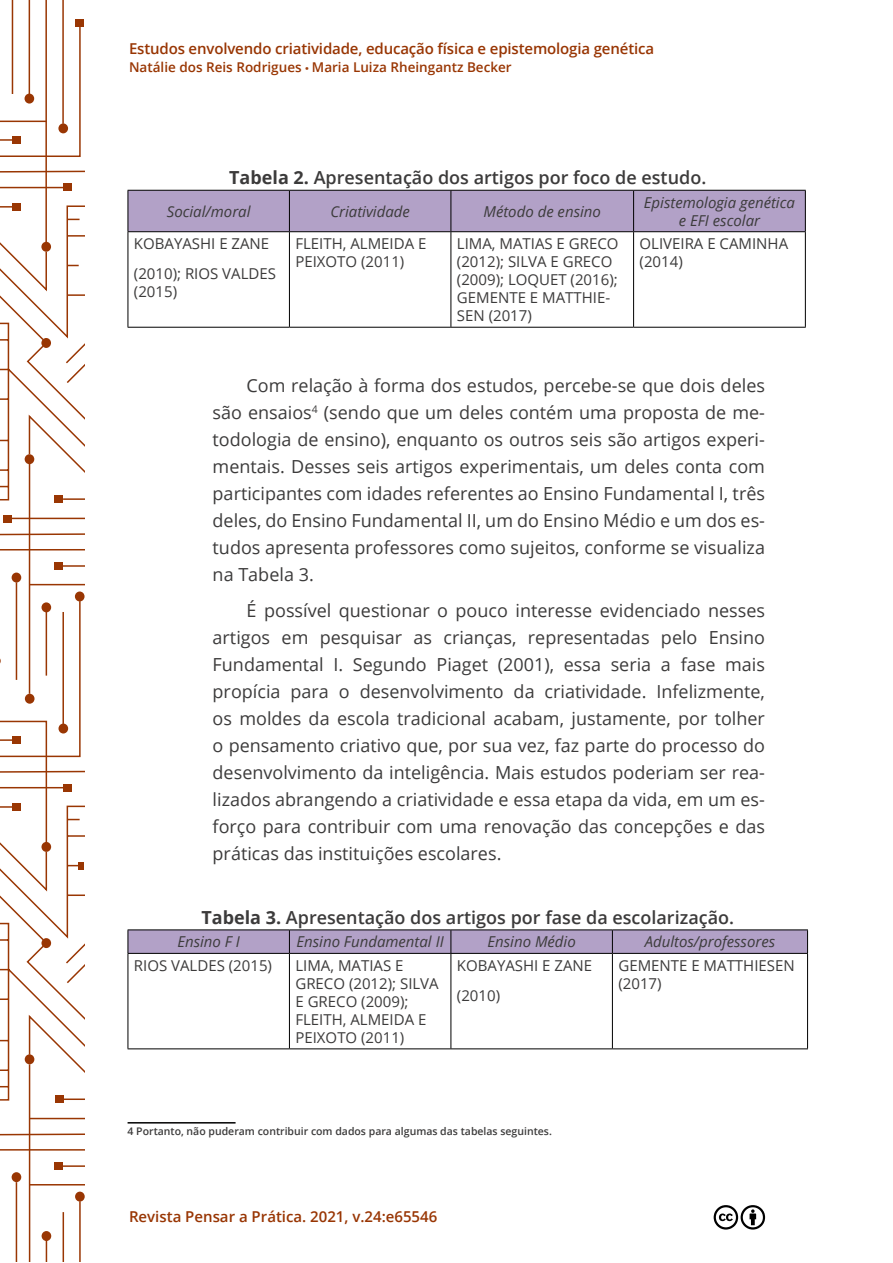
<style>
.page{position:relative;width:893px;height:1263px;background:#fff}
.page>*{position:absolute;margin:0;border:0;box-sizing:border-box;transform-origin:0 0}
.t1{font:18px/27px "Open Sans";color:#3c3b3b;text-align:justify}
.t2{font:600 18px "Open Sans";color:#3c3b3b}
.t3{font:15px/18px "Open Sans";color:#3c3b3b}
.t4{font:italic 15px/18px "Open Sans";color:#3c3b3b;text-align:center}
.t5{font:600 15px "Open Sans";letter-spacing:-.01em;color:#983503}
.t6{font:600 13.5px "Open Sans";color:#993603}
.t7{font:600 10.5px "Open Sans";color:#3c3b3b}
.s1{font-family:"Myriad Pro";font-weight:400;color:#9e3f0f}
.s2{font-weight:700}
</style>
<div class="page">
<hr style="left:12px;top:0;width:1px;height:94px;background:#993603">
<hr style="left:29px;top:0;width:1px;height:94px;background:#993603">
<hr style="left:45px;top:0;width:2px;height:242px;background:#993603">
<hr style="left:62px;top:0;width:2px;height:124px;background:#993603">
<svg style="left:11px;top:25px;width:73px;height:95px"></svg>
<div style="left:76px;top:19px;width:8px;height:7px;background:#993603"></div>
<svg style="left:0;top:120px;width:84px;height:202px"></svg>
<svg style="left:0;top:881px;width:84px;height:380px"></svg>
<div style="left:42px;top:1231px;width:9px;height:10px;background:#993603;border-radius:50%"></div>
<svg style="left:0;top:922px;width:84px;height:314px"></svg>
<svg style="left:0;top:322px;width:84px;height:559px"></svg>
<svg style="left:713px;top:1205px;width:53px;height:25px"></svg>
<div style="left:129px;top:191px;width:676px;height:40px;background:#b2a1c7"></div>
<hr style="left:128px;top:190px;width:161px;height:1px;background:#000">
<hr style="left:128px;top:191px;width:1px;height:40px;background:#000">
<hr style="left:289px;top:190px;width:162px;height:1px;background:#000">
<hr style="left:289px;top:191px;width:1px;height:40px;background:#000">
<hr style="left:451px;top:190px;width:183px;height:1px;background:#000">
<hr style="left:451px;top:191px;width:1px;height:40px;background:#000">
<hr style="left:634px;top:190px;width:172px;height:1px;background:#000">
<hr style="left:633px;top:191px;width:1px;height:40px;background:#000">
<hr style="left:805px;top:191px;width:1px;height:40px;background:#000">
<hr style="left:128px;top:231px;width:161px;height:1px;background:#000">
<hr style="left:128px;top:232px;width:1px;height:95px;background:#000">
<hr style="left:289px;top:231px;width:162px;height:1px;background:#000">
<hr style="left:289px;top:232px;width:1px;height:95px;background:#000">
<hr style="left:451px;top:231px;width:183px;height:1px;background:#000">
<hr style="left:451px;top:232px;width:1px;height:95px;background:#000">
<hr style="left:634px;top:231px;width:172px;height:1px;background:#000">
<hr style="left:633px;top:232px;width:1px;height:95px;background:#000">
<hr style="left:805px;top:232px;width:1px;height:95px;background:#000">
<hr style="left:128px;top:327px;width:161px;height:1px;background:#000">
<hr style="left:289px;top:327px;width:162px;height:1px;background:#000">
<hr style="left:451px;top:327px;width:183px;height:1px;background:#000">
<hr style="left:634px;top:327px;width:172px;height:1px;background:#000">
<hr style="left:128px;top:929px;width:161px;height:1px;background:#000">
<hr style="left:289px;top:929px;width:162px;height:1px;background:#000">
<hr style="left:451px;top:929px;width:161px;height:1px;background:#000">
<hr style="left:612px;top:929px;width:196px;height:1px;background:#000">
<svg style="left:128px;top:930px;width:680px;height:23px;background:#ac9cc1"></svg>
<hr style="left:128px;top:953px;width:161px;height:1px;background:#000">
<hr style="left:128px;top:954px;width:1px;height:94px;background:#000">
<hr style="left:289px;top:953px;width:162px;height:1px;background:#000">
<hr style="left:289px;top:954px;width:1px;height:94px;background:#000">
<hr style="left:451px;top:953px;width:161px;height:1px;background:#000">
<hr style="left:451px;top:954px;width:1px;height:94px;background:#000">
<hr style="left:612px;top:953px;width:196px;height:1px;background:#000">
<hr style="left:612px;top:954px;width:1px;height:94px;background:#000">
<hr style="left:807px;top:954px;width:1px;height:94px;background:#000">
<hr style="left:128px;top:1048px;width:161px;height:1px;background:#000">
<hr style="left:289px;top:1048px;width:162px;height:1px;background:#000">
<hr style="left:451px;top:1048px;width:161px;height:1px;background:#000">
<hr style="left:612px;top:1048px;width:196px;height:1px;background:#000">
<hr style="left:128px;top:1122px;width:108px;height:1px;background:#000">
<p class="t5" style="left:129px;top:38px;width:526px">Estudos envolvendo criatividade, educação física e epistemologia genética</p>
<p class="t6" style="left:129px;top:58px;width:384px">Natálie dos Reis Rodrigues <span class="s1">•</span> Maria Luiza Rheingantz Becker</p>
<p class="t2" style="left:229px;top:165px;width:479px"><span class="s2">Tabela 2.</span> Apresentação dos artigos por foco de estudo.</p>
<p class="t4" style="left:167px;top:202px;width:85px">Social/moral</p>
<p class="t4" style="left:330px;top:202px;width:81px">Criatividade</p>
<p class="t4" style="left:483px;top:202px;width:119px">Método de ensino</p>
<p class="t4" style="left:644px;top:193px;width:153px">Epistemologia genética e EFI escolar</p>
<p class="t3" style="left:134px;top:228px;width:144px;line-height:30px">KOBAYASHI E ZANE (2010); RIOS VALDES</p>
<p class="t3" style="left:134px;top:282px;width:45px">(2015)</p>
<p class="t3" style="left:295px;top:234px;width:133px">FLEITH, ALMEIDA E<br>PEIXOTO (2011)</p>
<p class="t3" style="left:457px;top:234px;width:163px">LIMA, MATIAS E GRECO (2012); SILVA E GRECO (2009); LOQUET (2016);<br>GEMENTE E MATTHIE-<br>SEN (2017)</p>
<p class="t3" style="left:640px;top:234px;width:150px">OLIVEIRA E CAMINHA (2014)</p>
<p class="t1" style="left:213px;top:371px;width:554px;text-indent:34px">Com relação à forma dos estudos, percebe-se que dois deles são ensaios<sup>4</sup> (sendo que um deles contém uma proposta de me&shy;todologia de ensino), enquanto os outros seis são artigos experi&shy;mentais. Desses seis artigos experimentais, um deles conta com participantes com idades referentes ao Ensino Fundamental I, três deles, do Ensino Fundamental II, um do Ensino Médio e um dos es&shy;tudos apresenta professores como sujeitos, conforme se visualiza na Tabela 3.</p>
<p class="t1" style="left:213px;top:596px;width:554px;text-indent:34px">É possível questionar o pouco interesse evidenciado nesses artigos em pesquisar as crianças, representadas pelo Ensino Fundamental I. Segundo Piaget (2001), essa seria a fase mais propícia para o desenvolvimento da criatividade. Infelizmente, os moldes da escola tradicional acabam, justamente, por tolher o pensamento criativo que, por sua vez, faz parte do processo do desenvolvimento da inteligência. Mais estudos poderiam ser rea&shy;lizados abrangendo a criatividade e essa etapa da vida, em um es&shy;forço para contribuir com uma renovação das concepções e das práticas das instituições escolares.</p>
<p class="t2" style="left:201px;top:905px;width:534px"><span class="s2">Tabela 3.</span> Apresentação dos artigos por fase da escolarização.</p>
<p class="t4" style="left:177px;top:932px;width:64px">Ensino F I</p>
<p class="t4" style="left:296px;top:932px;width:149px">Ensino Fundamental II</p>
<p class="t4" style="left:487px;top:932px;width:90px">Ensino Médio</p>
<p class="t4" style="left:645px;top:932px;width:132px">Adultos/professores</p>
<p class="t3" style="left:134px;top:956px;width:140px">RIOS VALDES (2015)</p>
<p class="t3" style="left:295px;top:956px;width:145px">LIMA, MATIAS E<br>GRECO (2012); SILVA<br>E GRECO (2009);<br>FLEITH, ALMEIDA E<br>PEIXOTO (2011)</p>
<p class="t3" style="left:457px;top:950px;width:137px;line-height:30px">KOBAYASHI E ZANE (2010)</p>
<p class="t3" style="left:618px;top:956px;width:178px">GEMENTE E MATTHIESEN (2017)</p>
<p class="t7" style="left:128px;top:1124px;width:426px">4 Portanto, não puderam contribuir com dados para algumas das tabelas seguintes.</p>
<p class="t5" style="left:129px;top:1206px;width:310px">Revista Pensar a Prática. 2021, v.24:e65546</p>
</div>
